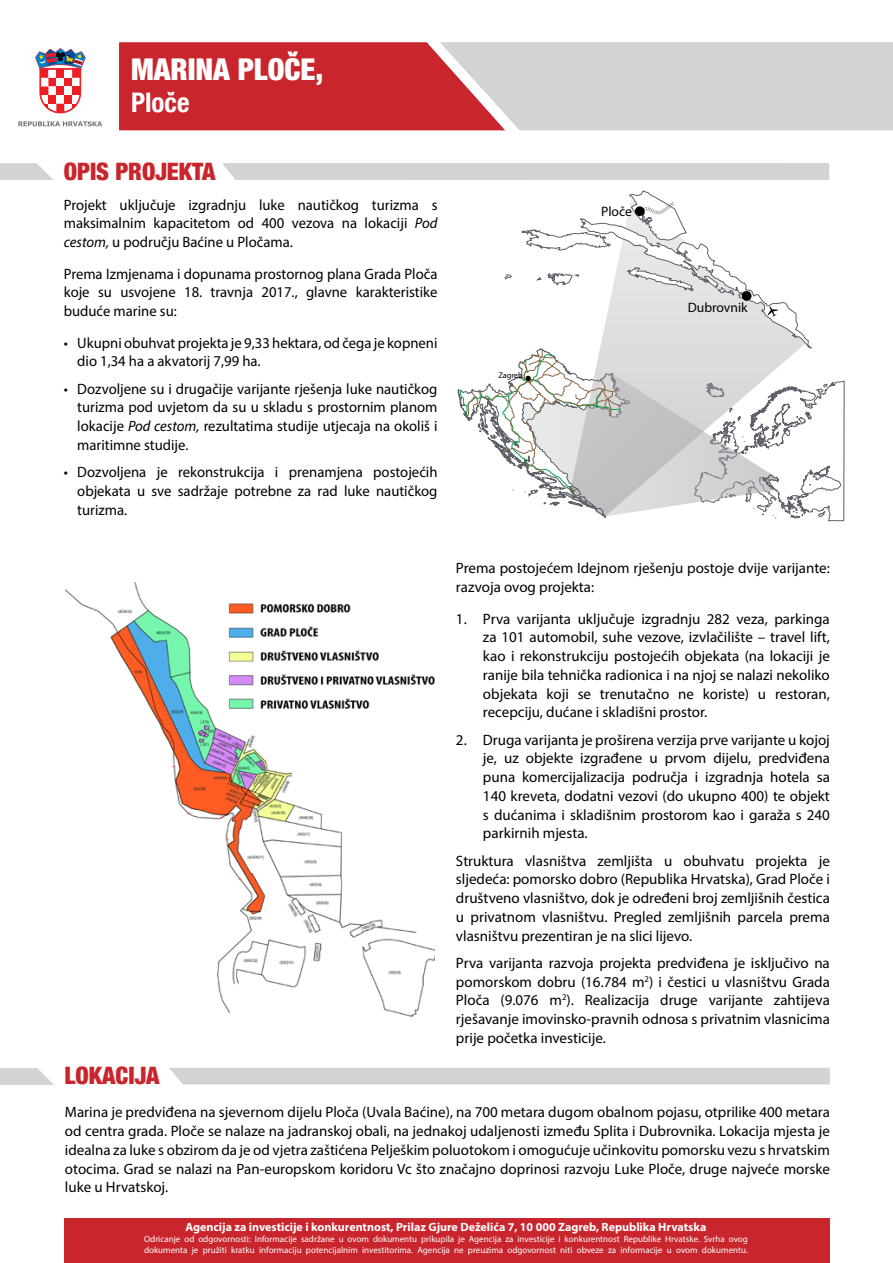
<style>
.page{position:relative;width:893px;height:1263px;background:#fff}
.page>*{position:absolute;margin:0;border:0;box-sizing:border-box;transform-origin:0 0}
.t1{font:900 condensed 30px "Helvetica Neue";color:#fff}
.t2{font:700 condensed 27px "Helvetica Neue";color:#fff}
.t3{font:900 condensed 24px "Helvetica Neue";color:#c9252c}
.t4{font:15px/18.8px "Myriad Pro";color:#000;text-align:justify}
.t5{font:13.65px "Myriad Pro";color:#000}
.t6{font:700 12px "Myriad Pro";color:#fff}
.t7{font:9px/10.5px "Myriad Pro";color:#fff}
.t8{font:8.25px "Lucida Grande";color:#000}
.s1{font-style:italic}
</style>
<div class="page">
<svg style="left:0;top:1068px;width:54px;height:17px"></svg>
<div style="left:169px;top:1068px;width:661px;height:16px;background:#d1d3d4"></div>
<svg style="left:119px;top:42px;width:774px;height:88px;background:#ce8689"></svg>
<svg style="left:505px;top:190px;width:307px;height:158px"></svg>
<svg style="left:639px;top:202px;width:36px;height:12px"></svg>
<div style="left:635px;top:206px;width:10px;height:10px;background:#000;border-radius:50%"></div>
<div style="left:742px;top:291px;width:9px;height:10px;background:#000;border-radius:50%"></div>
<svg style="left:457px;top:348px;width:387px;height:174px"></svg>
<svg style="left:768px;top:306px;width:10px;height:11px"></svg>
<div style="left:64px;top:1218px;width:765px;height:45px;background:#c9252c"></div>
<svg style="left:35px;top:48px;width:50px;height:65px"></svg>
<svg style="left:18px;top:121px;width:84px;height:5px"></svg>
<svg style="left:0;top:163px;width:53px;height:17px"></svg>
<div style="left:222px;top:163px;width:607px;height:17px;background:#d1d3d4"></div>
<img style="left:64px;top:583px;width:371px;height:434px">
<h1 class="t1" style="left:131px;top:50px;width:194px">MARINA PLOCE,</h1>
<h2 class="t2" style="left:131px;top:86px;width:60px">Ploce</h2>
<h3 class="t3" style="left:64px;top:157px;width:153px">OPIS PROJEKTA</h3>
<p class="t4" style="left:64px;top:195px;width:375px">Projekt uključuje izgradnju luke nautičkog turizma s maksimalnim kapacitetom od 400 vezova na lokaciji <span class="s1">Pod cestom,</span> u području Baćine u Pločama.</p>
<p class="t4" style="left:64px;top:264px;width:375px">Prema Izmjenama i dopunama prostornog plana Grada Ploča koje su usvojene 18. travnja 2017., glavne karakteristike buduće marine su:</p>
<p class="t4" style="left:77px;top:333px;width:362px;text-indent:-13px">• Ukupni obuhvat projekta je 9,33 hektara, od čega je kopneni dio 1,34 ha a akvatorij 7,99 ha.</p>
<p class="t4" style="left:77px;top:379px;width:362px;text-indent:-13px">• Dozvoljene su i drugačije varijante rješenja luke nautičkog turizma pod uvjetom da su u skladu s prostornim planom lokacije <span class="s1">Pod cestom,</span> rezultatima studije utjecaja na okoliš i maritimne studije.</p>
<p class="t4" style="left:77px;top:462px;width:362px;text-indent:-13px">• Dozvoljena je rekonstrukcija i prenamjena postojećih objekata u sve sadržaje potrebne za rad luke nautičkog turizma.</p>
<p class="t8" style="left:498px;top:370px;width:26px">Zagreb</p>
<p class="t5" style="left:601px;top:203px;width:32px">Ploče</p>
<p class="t5" style="left:688px;top:299px;width:61px">Dubrovnik</p>
<h3 class="t3" style="left:64px;top:1061px;width:97px">LO KACIJA</h3>
<p class="t4" style="left:456px;top:559px;width:375px">Prema postojećem Idejnom rješenju postoje dvije varijante: razvoja ovog projekta:</p>
<p class="t4" style="left:483px;top:609px;width:348px;text-indent:-27px">1. Prva varijanta uključuje izgradnju 282 veza, parkinga za 101 automobil, suhe vezove, izvlačilište – travel lift, kao i rekonstrukciju postojećih objekata (na lokaciji je ranije bila tehnička radionica i na njoj se nalazi nekoliko objekata koji se trenutačno ne koriste) u restoran, recepciju, dućane i skladišni prostor.</p>
<p class="t4" style="left:483px;top:730px;width:348px;text-indent:-27px">2. Druga varijanta je proširena verzija prve varijante u kojoj je, uz objekte izgrađene u prvom dijelu, predviđena puna komercijalizacija područja i izgradnja hotela sa 140 kreveta, dodatni vezovi (do ukupno 400) te objekt s dućanima i skladišnim prostorom kao i garaža s 240 parkirnih mjesta.</p>
<p class="t4" style="left:456px;top:851px;width:375px">Struktura vlasništva zemljišta u obuhvatu projekta je sljedeća: pomorsko dobro (Republika Hrvatska), Grad Ploče i društveno vlasništvo, dok je određeni broj zemljišnih čestica u privatnom vlasništvu. Pregled zemljišnih parcela prema vlasništvu prezentiran je na slici lijevo.</p>
<p class="t4" style="left:456px;top:953px;width:375px">Prva varijanta razvoja projekta predviđena je isključivo na pomorskom dobru (16.784 m<sup>2</sup>) i čestici u vlasništvu Grada Ploča (9.076 m<sup>2</sup>). Realizacija druge varijante zahtijeva rješavanje imovinsko-pravnih odnosa s privatnim vlasnicima prije početka investicije.</p>
<p class="t4" style="left:65px;top:1103px;width:766px">Marina je predviđena na sjevernom dijelu Ploča (Uvala Baćine), na 700 metara dugom obalnom pojasu, otprilike 400 metara od centra grada. Ploče se nalaze na jadranskoj obali, na jednakoj udaljenosti između Splita i Dubrovnika. Lokacija mjesta je idealna za luke s obzirom da je od vjetra zaštićena Pelješkim poluotokom i omogućuje učinkovitu pomorsku vezu s hrvatskim otocima. Grad se nalazi na Pan-europskom koridoru Vc što značajno doprinosi razvoju Luke Ploče, druge najveće morske luke u Hrvatskoj.</p>
<p class="t6" style="left:185px;top:1219px;width:522px">Agencija za investicije i konkurentnost, Prilaz Gjure Deželića 7, 10 000 Zagreb, Republika Hrvatska</p>
<p class="t7" style="left:144px;top:1234px;width:605px">Odricanje od odgovornosti: Informacije sadržane u ovom dokumentu prikupila je Agencija za investicije i konkurentnost Republike Hrvatske. Svrha ovog dokumenta je pružiti kratku informaciju potencijalnim investitorima. Agencija ne preuzima odgovornost niti obveze za informacije u ovom dokumentu.</p>
</div>
